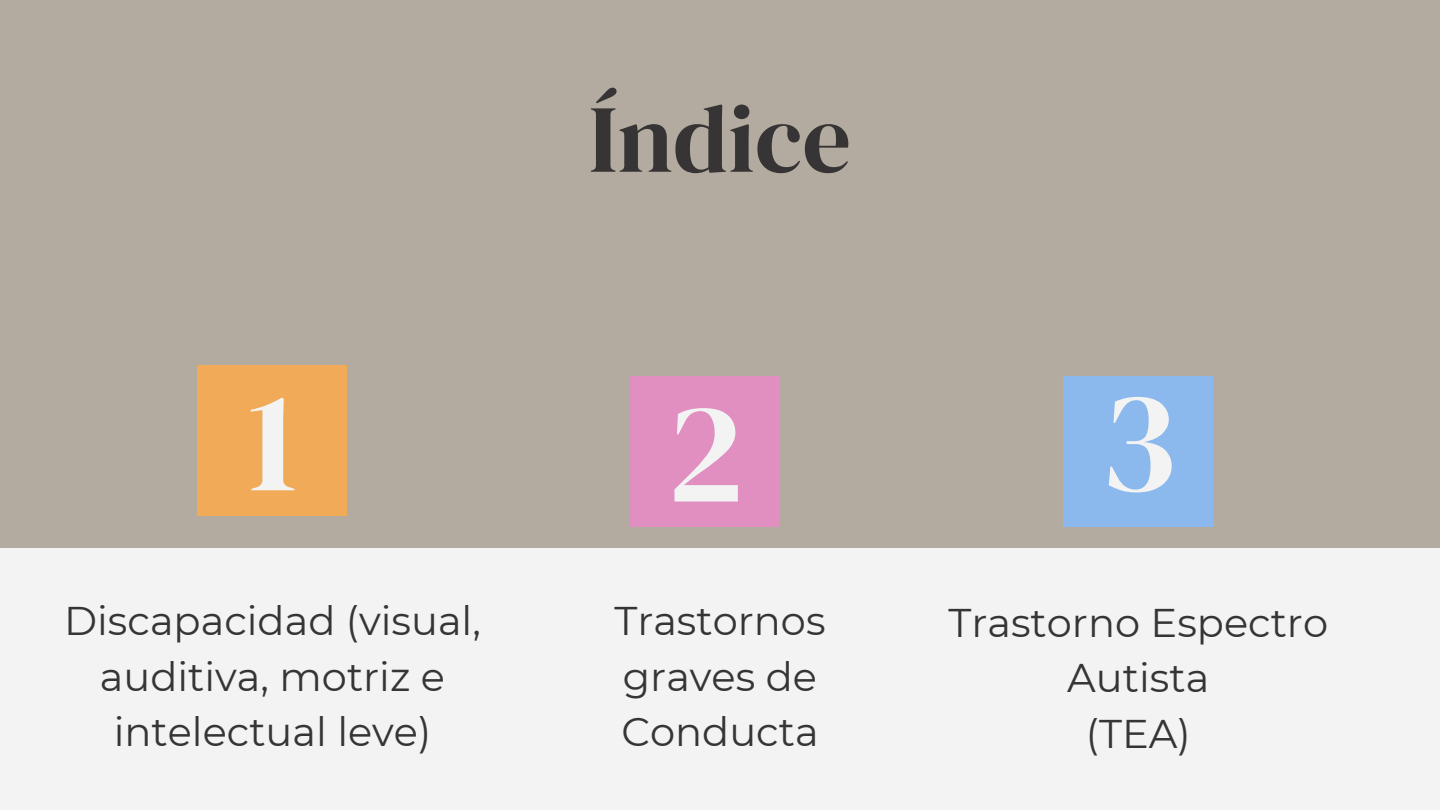
<style>
.page{position:relative;width:1440px;height:810px;background:#b3ab9f}
.page>*{position:absolute;margin:0;border:0;box-sizing:border-box;transform-origin:0 0}
.t1{font:144px "DM Serif Display";color:#f3f3f3}
.t2{font:96px "DM Serif Display";color:#363434}
.t3{font:40px/55.5px "Montserrat";color:#363434;text-align:center}
</style>
<div class="page">
<div style="left:0;top:548px;width:1440px;height:261px;background:#f3f3f3"></div>
<div style="left:197px;top:365px;width:150px;height:150px;background:#f1aa58"></div>
<div style="left:1063px;top:377px;width:150px;height:150px;background:#8bb8ed"></div>
<div style="left:630px;top:377px;width:150px;height:150px;background:#e18ec1"></div>
<p class="t1" style="left:247px;top:341px;width:52px">1</p>
<p class="t3" style="left:64px;top:593px;width:418px">Discapacidad (visual, auditiva, motriz e intelectual leve)</p>
<h1 class="t2" style="left:589px;top:72px;width:264px">Índice</h1>
<p class="t1" style="left:667px;top:352px;width:78px">2</p>
<p class="t3" style="left:614px;top:593px;width:213px;text-align:left">Trastornos graves de<br>Conducta</p>
<p class="t1" style="left:1100px;top:341px;width:78px">3</p>
<p class="t3" style="left:949px;top:595px;width:381px">Trastorno Espectro<br>Autista</p>
<p class="t3" style="left:1086px;top:706px;width:106px">(TEA)</p>
</div>
